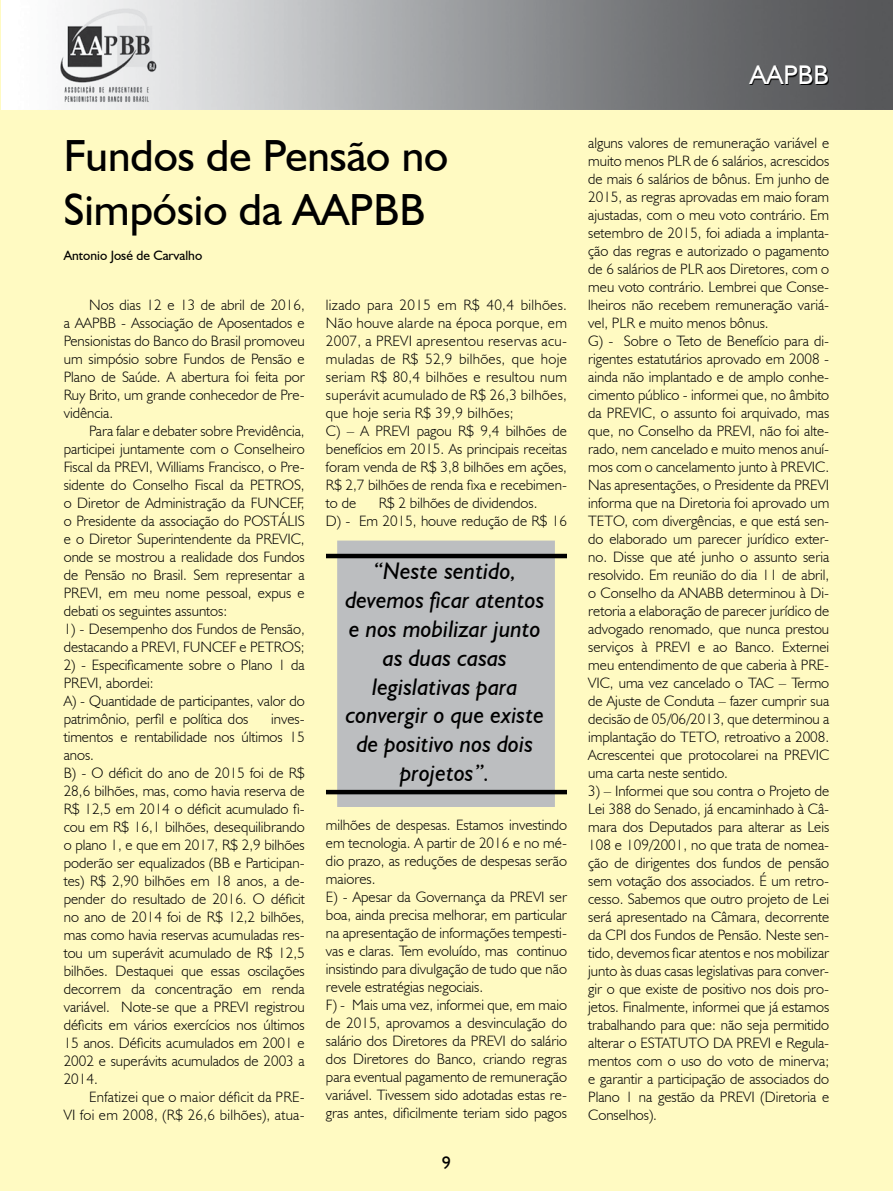
<style>
.page{position:relative;width:893px;height:1191px;background:#fffac2}
.page>*{position:absolute;margin:0;border:0;box-sizing:border-box;transform-origin:0 0}
.t1{font:45px/54px "Humanist 521 BT";color:#000}
.t2{font:27px "Humanist 521 BT";color:#fff}
.t3{font:italic 24px/28.8px "Humanist 521 BT";color:#000;text-align:center}
.t4{font:18px "Humanist 521 BT";color:#000}
.t5{font:300 15px/18px "Humanist 521 BT";color:#000}
.t6{font:300 15px/18px "Humanist 521 BT";letter-spacing:.02em;color:#000;text-align:right}
.t7{font:13.5px "Humanist 521 BT";color:#000}
</style>
<div class="page">
<img style="left:1px;top:0;width:892px;height:110px">
<div style="left:337px;top:540px;width:218px;height:267px;background:#bcbec0;border:2px solid #bcbec0"></div>
<hr style="left:326px;top:554px;width:241px;height:4px;background:#000">
<hr style="left:326px;top:790px;width:241px;height:4px;background:#000">
<svg style="left:750px;top:66px;width:79px;height:19px;background:#38383a"></svg>
<h2 class="t2" style="left:750px;top:58px;width:81px">AAPBB</h2>
<h1 class="t1" style="left:64px;top:127px;width:386px">Fundos de Pensão no<br>Simpósio da AAPBB</h1>
<p class="t7" style="left:64px;top:247px;width:140px">Antonio José de Carvalho</p>
<p class="t5" style="left:64px;top:295px;width:243px;text-align:justify;text-indent:26px">Nos dias 12 e 13 de abril de 2016, a AAPBB - Associação de Aposentados e Pensionistas do Banco do Brasil promoveu um simpósio sobre Fundos de Pensão e Plano de Saúde. A abertura foi feita por Ruy Brito, um grande conhecedor de Pre&shy;vidência.</p>
<p class="t5" style="left:64px;top:421px;width:243px;text-align:justify;text-indent:26px">Para falar e debater sobre Previdência, participei juntamente com o Conselheiro Fiscal da PREVI, Williams Francisco, o Pre&shy;sidente do Conselho Fiscal da PETROS, o Diretor de Administração da FUNCEF, o Presidente da associação do POSTÁLIS e o Diretor Superintendente da PREVIC, onde se mostrou a realidade dos Fundos de Pensão no Brasil. Sem representar a PREVI, em meu nome pessoal, expus e debati os seguintes assuntos:</p>
<p class="t5" style="left:64px;top:619px;width:243px">1) - Desempenho dos Fundos de Pensão, destacando a PREVI, FUNCEF e PETROS;</p>
<p class="t5" style="left:64px;top:655px;width:242px">2) - Especificamente sobre o Plano 1 da<br>PREVI, abordei:<br>A) - Quantidade de participantes, valor do patrimônio, perfil e política dos</p>
<p class="t6" style="left:326px;top:295px;width:243px;text-align:left">lizado para 2015 em R$ 40,4 bilhões.<br>Não houve alarde na época porque, em 2007, a PREVI apresentou reservas acu&shy;muladas de R$ 52,9 bilhões, que hoje seriam R$ 80,4 bilhões e resultou num superávit acumulado de R$ 26,3 bilhões, que hoje seria R$ 39,9 bilhões;<br>C) – A PREVI pagou R$ 9,4 bilhões de benefícios em 2015. As principais receitas foram venda de R$ 3,8 bilhões em ações, R$ 2,7 bilhões de renda fixa e recebimen&shy;to de</p>
<p class="t5" style="left:326px;top:493px;width:243px;text-indent:53px">R$ 2 bilhões de dividendos.<br>D) - Em 2015, houve redução de R$ 16</p>
<h3 class="t3" style="left:345px;top:556px;width:201px">“Neste sentido, devemos ficar atentos e nos mobilizar junto as duas casas legislativas para convergir o que existe de positivo nos dois projetos”.</h3>
<p class="t5" style="left:64px;top:709px;width:243px;text-indent:207px">inves&shy;timentos e rentabilidade nos últimos 15 anos.<br>B) - O déficit do ano de 2015 foi de R$ 28,6 bilhões, mas, como havia reserva de R$ 12,5 em 2014 o déficit acumulado fi&shy;cou em R$ 16,1 bilhões, desequilibrando o plano 1, e que em 2017, R$ 2,9 bilhões poderão ser equalizados (BB e Participan&shy;tes) R$ 2,90 bilhões em 18 anos, a de&shy;pender do resultado de 2016. O déficit no ano de 2014 foi de R$ 12,2 bilhões, mas como havia reservas acumuladas res&shy;tou um superávit acumulado de R$ 12,5 bilhões. Destaquei que essas oscilações decorrem da concentração em renda variável. Note-se que a PREVI registrou déficits em vários exercícios nos últimos 15 anos. Déficits acumulados em 2001 e 2002 e superávits acumulados de 2003 a 2014.</p>
<p class="t6" style="left:64px;top:1087px;width:243px">Enfatizei que o maior déficit da PRE-<br>VI foi em 2008, (R$ 26,6 bilhões), atua-</p>
<p class="t5" style="left:326px;top:816px;width:243px">milhões de despesas. Estamos investindo em tecnologia. A partir de 2016 e no mé&shy;dio prazo, as reduções de despesas serão maiores.<br>E) - Apesar da Governança da PREVI ser boa, ainda precisa melhorar, em particular na apresentação de informações tempesti&shy;vas e claras. Tem evoluído, mas continuo insistindo para divulgação de tudo que não revele estratégias negociais.<br>F) - Mais uma vez, informei que, em maio de 2015, aprovamos a desvinculação do salário dos Diretores da PREVI do salário dos Diretores do Banco, criando regras para eventual pagamento de remuneração variável. Tivessem sido adotadas estas re&shy;gras antes, dificilmente teriam sido pagos</p>
<p class="t4" style="left:442px;top:1151px;width:11px">9</p>
<p class="t5" style="left:588px;top:133px;width:243px">alguns valores de remuneração variável e muito menos PLR de 6 salários, acrescidos de mais 6 salários de bônus. Em junho de 2015, as regras aprovadas em maio foram ajustadas, com o meu voto contrário. Em setembro de 2015, foi adiada a implanta&shy;ção das regras e autorizado o pagamento de 6 salários de PLR aos Diretores, com o meu voto contrário. Lembrei que Conse&shy;lheiros não recebem remuneração variá&shy;vel, PLR e muito menos bônus.<br>G) - Sobre o Teto de Benefício para di&shy;rigentes estatutários aprovado em 2008 - ainda não implantado e de amplo conhe&shy;cimento público - informei que, no âmbito da PREVIC, o assunto foi arquivado, mas que, no Conselho da PREVI, não foi alte&shy;rado, nem cancelado e muito menos anuí&shy;mos com o cancelamento junto à PREVIC.<br>Nas apresentações, o Presidente da PREVI informa que na Diretoria foi aprovado um TETO, com divergências, e que está sen&shy;do elaborado um parecer jurídico exter&shy;no. Disse que até junho o assunto seria resolvido. Em reunião do dia 11 de abril, o Conselho da ANABB determinou à Di&shy;retoria a elaboração de parecer jurídico de advogado renomado, que nunca prestou serviços à PREVI e ao Banco. Externei meu entendimento de que caberia à PRE-VIC, uma vez cancelado o TAC – Termo de Ajuste de Conduta – fazer cumprir sua decisão de 05/06/2013, que determinou a implantação do TETO, retroativo a 2008.<br>Acrescentei que protocolarei na PREVIC uma carta neste sentido.</p>
<p class="t5" style="left:588px;top:781px;width:243px;text-align:justify">3) – Informei que sou contra o Projeto de Lei 388 do Senado, já encaminhado à Câ&shy;mara dos Deputados para alterar as Leis 108 e 109/2001, no que trata de nomea&shy;ção de dirigentes dos fundos de pensão sem votação dos associados. É um retro&shy;cesso. Sabemos que outro projeto de Lei será apresentado na Câmara, decorrente da CPI dos Fundos de Pensão. Neste sen&shy;tido, devemos ficar atentos e nos mobilizar junto às duas casas legislativas para conver&shy;gir o que existe de positivo nos dois pro&shy;jetos. Finalmente, informei que já estamos trabalhando para que: não seja permitido alterar o ESTATUTO DA PREVI e Regula&shy;mentos com o uso do voto de minerva; e garantir a participação de associados do Plano 1 na gestão da PREVI (Diretoria e Conselhos).</p>
</div>
